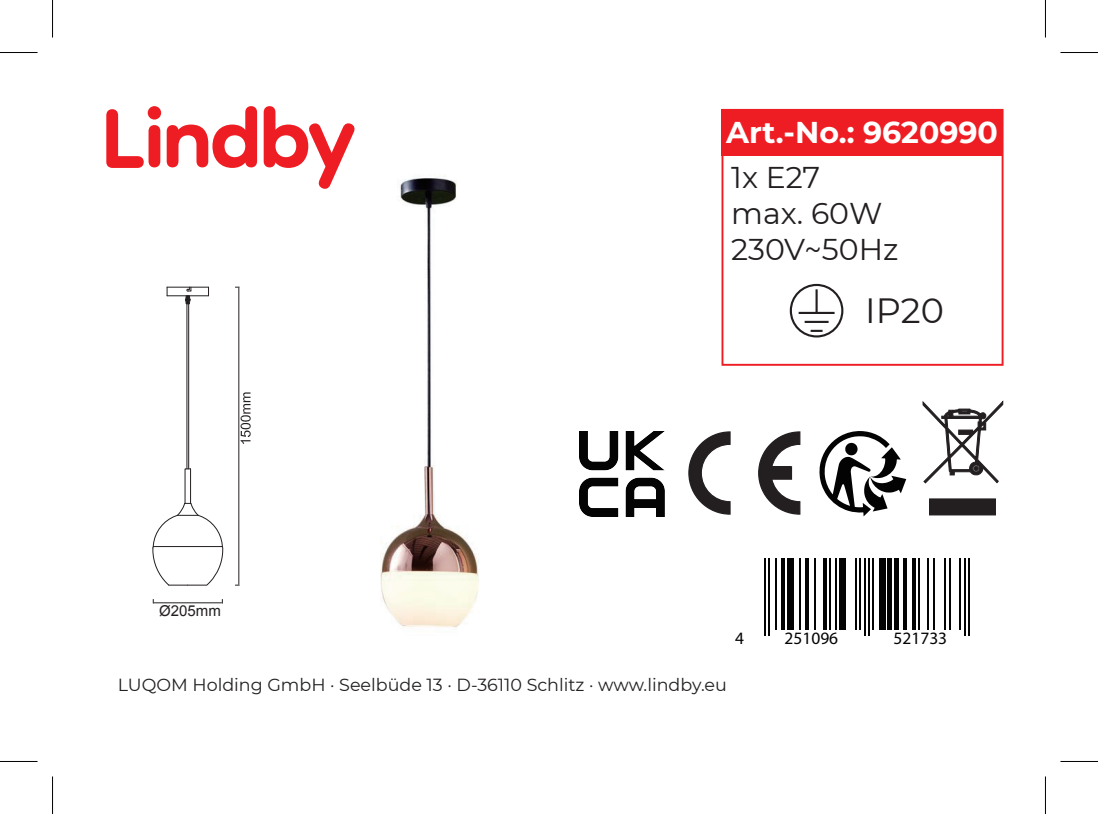
<style>
.page{position:relative;width:1098px;height:814px;background:#fff}
.page>*{position:absolute;margin:0;border:0;box-sizing:border-box;transform-origin:0 0}
.t1{font:35px "Montserrat";color:#231f20}
.t2{font:30px/36px "Montserrat";color:#231f20}
.t3{font:700 30px "Montserrat";color:#fff}
.t4{font:17.5px "Montserrat";color:#231f20}
.t5{font:17.5px "Myriad Pro";color:#030303}
.t6{font:15px "Arial";color:#231f20}
</style>
<div class="page">
<img style="left:380px;top:176px;width:218px;height:452px">
<div style="left:721px;top:110px;width:280px;height:46px;background:#ee1d23"></div>
<div style="left:721px;top:109px;width:282px;height:257px;border:2px solid #ee1d23"></div>
<svg style="left:167px;top:106px;width:90px;height:62px"></svg>
<div style="left:148px;top:125px;width:12px;height:42px;background:#ee1d23;border-radius:6px"></div>
<div style="left:148px;top:106px;width:13px;height:14px;background:#ee1d23;border-radius:50%"></div>
<svg style="left:106px;top:109px;width:38px;height:59px"></svg>
<svg style="left:263px;top:106px;width:92px;height:83px"></svg>
<hr style="left:0;top:52px;width:38px;height:1px;background:#000">
<hr style="left:1060px;top:52px;width:37px;height:1px;background:#000">
<hr style="left:0;top:761px;width:38px;height:1px;background:#000">
<hr style="left:1060px;top:761px;width:37px;height:1px;background:#000">
<hr style="left:52px;top:0;width:1px;height:38px;background:#000">
<hr style="left:52px;top:776px;width:1px;height:38px;background:#000">
<hr style="left:1044px;top:0;width:1px;height:38px;background:#000">
<hr style="left:1044px;top:776px;width:1px;height:38px;background:#000">
<div style="left:789px;top:284px;width:54px;height:53px;border:2px solid #231f20;border-radius:50%"></div>
<hr style="left:798px;top:312px;width:36px;height:2px;background:#231f20">
<hr style="left:804px;top:321px;width:24px;height:2px;background:#231f20">
<hr style="left:815px;top:289px;width:2px;height:24px;background:#231f20">
<svg style="left:810px;top:330px;width:12px;height:2px"></svg>
<hr style="left:763px;top:558px;width:2px;height:78px;background:#030303">
<hr style="left:767px;top:558px;width:2px;height:78px;background:#030303">
<hr style="left:774px;top:558px;width:2px;height:72px;background:#030303">
<hr style="left:781px;top:558px;width:3px;height:72px;background:#030303">
<div style="left:787px;top:558px;width:6px;height:72px;background:#030303"></div>
<hr style="left:798px;top:558px;width:2px;height:72px;background:#030303">
<hr style="left:805px;top:558px;width:3px;height:72px;background:#030303">
<hr style="left:813px;top:558px;width:2px;height:72px;background:#030303">
<svg style="left:823px;top:558px;width:3px;height:72px"></svg>
<hr style="left:828px;top:558px;width:2px;height:72px;background:#030303">
<hr style="left:835px;top:558px;width:2px;height:72px;background:#030303">
<div style="left:839px;top:558px;width:6px;height:72px;background:#030303"></div>
<hr style="left:854px;top:558px;width:2px;height:72px;background:#030303">
<hr style="left:859px;top:558px;width:1px;height:72px;background:#030303">
<hr style="left:863px;top:558px;width:2px;height:78px;background:#030303">
<hr style="left:867px;top:558px;width:2px;height:78px;background:#030303">
<hr style="left:872px;top:558px;width:1px;height:72px;background:#030303">
<div style="left:878px;top:558px;width:7px;height:72px;background:#030303"></div>
<hr style="left:887px;top:558px;width:4px;height:72px;background:#030303">
<hr style="left:894px;top:558px;width:4px;height:72px;background:#030303">
<svg style="left:903px;top:558px;width:3px;height:72px"></svg>
<svg style="left:912px;top:558px;width:3px;height:72px"></svg>
<hr style="left:918px;top:558px;width:1px;height:72px;background:#030303">
<hr style="left:926px;top:558px;width:2px;height:72px;background:#030303">
<hr style="left:933px;top:558px;width:1px;height:72px;background:#030303">
<hr style="left:944px;top:558px;width:1px;height:72px;background:#030303">
<hr style="left:948px;top:558px;width:2px;height:72px;background:#030303">
<hr style="left:959px;top:558px;width:1px;height:72px;background:#030303">
<hr style="left:963px;top:558px;width:2px;height:78px;background:#030303">
<hr style="left:968px;top:558px;width:1px;height:78px;background:#030303">
<svg style="left:152px;top:468px;width:72px;height:118px"></svg>
<hr style="left:186px;top:304px;width:1px;height:165px;background:#231f20">
<hr style="left:188px;top:304px;width:1px;height:165px;background:#231f20">
<hr style="left:167px;top:295px;width:41px;height:1px;background:#231f20">
<hr style="left:167px;top:287px;width:41px;height:1px;background:#231f20">
<svg style="left:184px;top:287px;width:7px;height:24px"></svg>
<hr style="left:154px;top:602px;width:67px;height:1px;background:#231f20">
<hr style="left:238px;top:288px;width:1px;height:296px;background:#231f20">
<svg style="left:240px;top:392px;width:11px;height:52px"></svg>
<svg style="left:922px;top:401px;width:80px;height:114px"></svg>
<svg style="left:688px;top:431px;width:43px;height:84px"></svg>
<svg style="left:758px;top:431px;width:42px;height:84px"></svg>
<img style="left:579px;top:432px;width:85px;height:84px">
<svg style="left:819px;top:431px;width:87px;height:85px"></svg>
<h2 class="t3" style="left:726px;top:111px;width:273px">Art.-No.: 9620990</h2>
<h2 class="t2" style="left:731px;top:158px;width:169px">1x E27 max. 60W<br>230V~50Hz</h2>
<h1 class="t1" style="left:864px;top:286px;width:80px">IP20</h1>
<p class="t6" style="left:159px;top:601px;width:63px">Ø205mm</p>
<p class="t5" style="left:734px;top:627px;width:10px">4</p>
<p class="t5" style="left:784px;top:627px;width:55px">251096</p>
<p class="t5" style="left:893px;top:627px;width:55px">521733</p>
<p class="t4" style="left:118px;top:672px;width:610px">LUQOM Holding GmbH · Seelbüde 13 · D-36110 Schlitz · www.lindby.eu</p>
</div>
